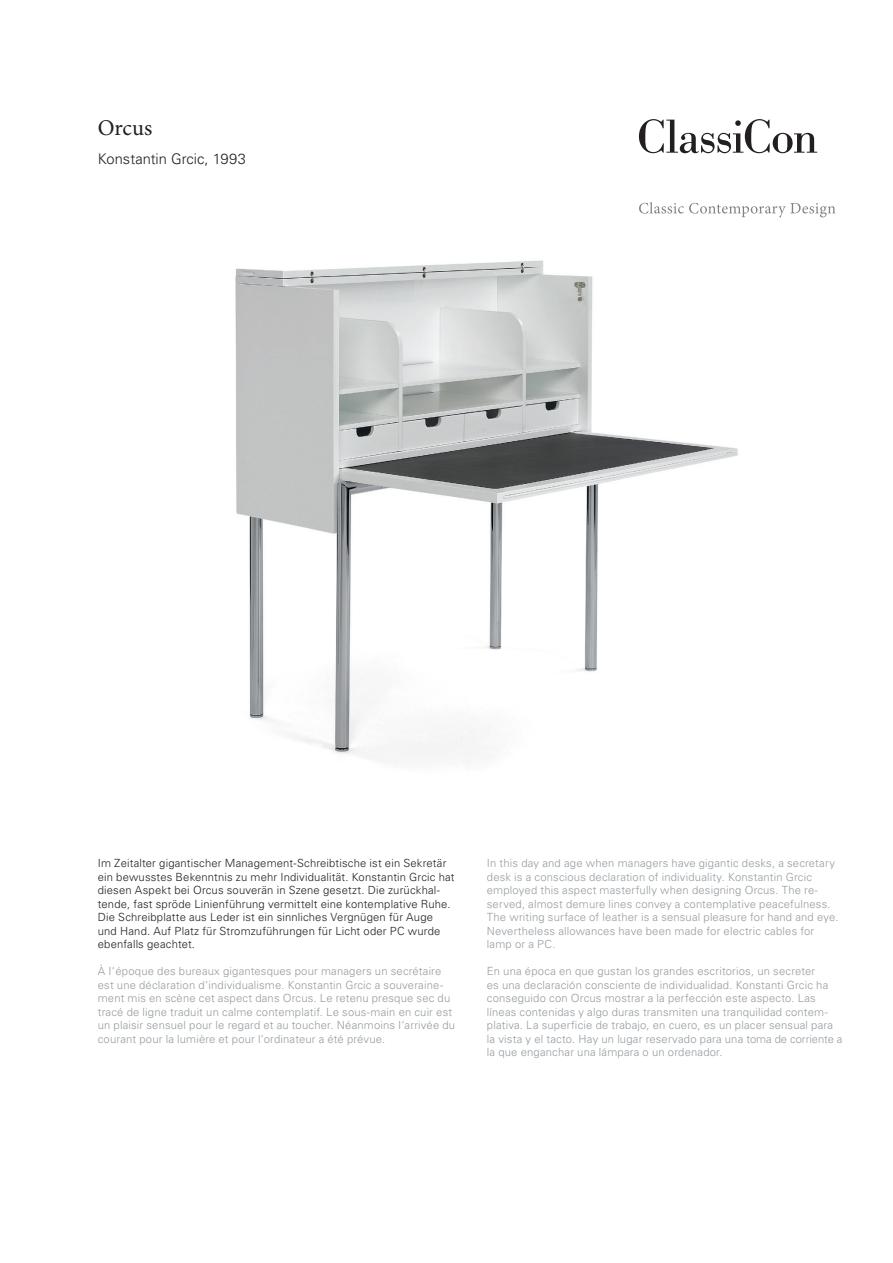
<style>
.page{position:relative;width:893px;height:1263px;background:#fff}
.page>*{position:absolute;margin:0;border:0;box-sizing:border-box;transform-origin:0 0}
.t1{font:22.5px "Minion Pro";color:#231f20}
.t2{font:300 14.7px "Univers LT Std";color:#231f20}
.t3{font:300 11.25px/13.5px "Univers LT Std";letter-spacing:.015em;color:#959ca1}
.t4{font:300 11.25px/13.5px "Univers LT Std";letter-spacing:.015em;color:#231f20}
</style>
<div class="page">
<img style="left:235px;top:260px;width:503px;height:505px">
<svg style="left:639px;top:202px;width:196px;height:15px"></svg>
<svg style="left:639px;top:119px;width:178px;height:34px"></svg>
<h1 class="t1" style="left:98px;top:115px;width:56px">Orcus</h1>
<h2 class="t2" style="left:98px;top:150px;width:150px">Konstantin Grcic, 1993</h2>
<p class="t4" style="left:98px;top:856px;width:358px">Im Zeitalter gigantischer Management-Schreibtische ist ein Sekretär ein bewusstes Bekenntnis zu mehr Individualität. Konstantin Grcic hat diesen Aspekt bei Orcus souverän in Szene gesetzt. Die zurückhal&shy;tende, fast spröde Linienführung vermittelt eine kontemplative Ruhe.<br>Die Schreibplatte aus Leder ist ein sinnliches Vergnügen für Auge und Hand. Auf Platz für Stromzuführungen für Licht oder PC wurde ebenfalls geachtet.</p>
<p class="t3" style="left:98px;top:964px;width:359px">À I‘époque des bureaux gigantesques pour managers un secrétaire est une déclaration d‘individualisme. Konstantin Grcic a souveraine&shy;ment mis en scène cet aspect dans Orcus. Le retenu presque sec du tracé de ligne traduit un calme contemplatif. Le sous-main en cuir est un plaisir sensuel pour le regard et au toucher. Néanmoins I‘arrivée du courant pour la lumière et pour l‘ordinateur a été prévue.</p>
<p class="t3" style="left:487px;top:856px;width:353px">In this day and age when managers have gigantic desks, a secretary desk is a conscious declaration of individuality. Konstantin Grcic employed this aspect masterfully when designing Orcus. The re&shy;served, almost demure lines convey a contemplative peacefulness.<br>The writing surface of leather is a sensual pleasure for hand and eye.<br>Nevertheless allowances have been made for electric cables for lamp or a PC.</p>
<p class="t3" style="left:487px;top:964px;width:357px">En una época en que gustan los grandes escritorios, un secreter<br>es una declaración consciente de individualidad. Konstanti Grcic ha conseguido con Orcus mostrar a la perfección este aspecto. Las líneas contenidas y algo duras transmiten una tranquilidad contem&shy;plativa. La superficie de trabajo, en cuero, es un placer sensual para la vista y el tacto. Hay un lugar reservado para una toma de corriente a la que enganchar una lámpara o un ordenador.</p>
</div>
